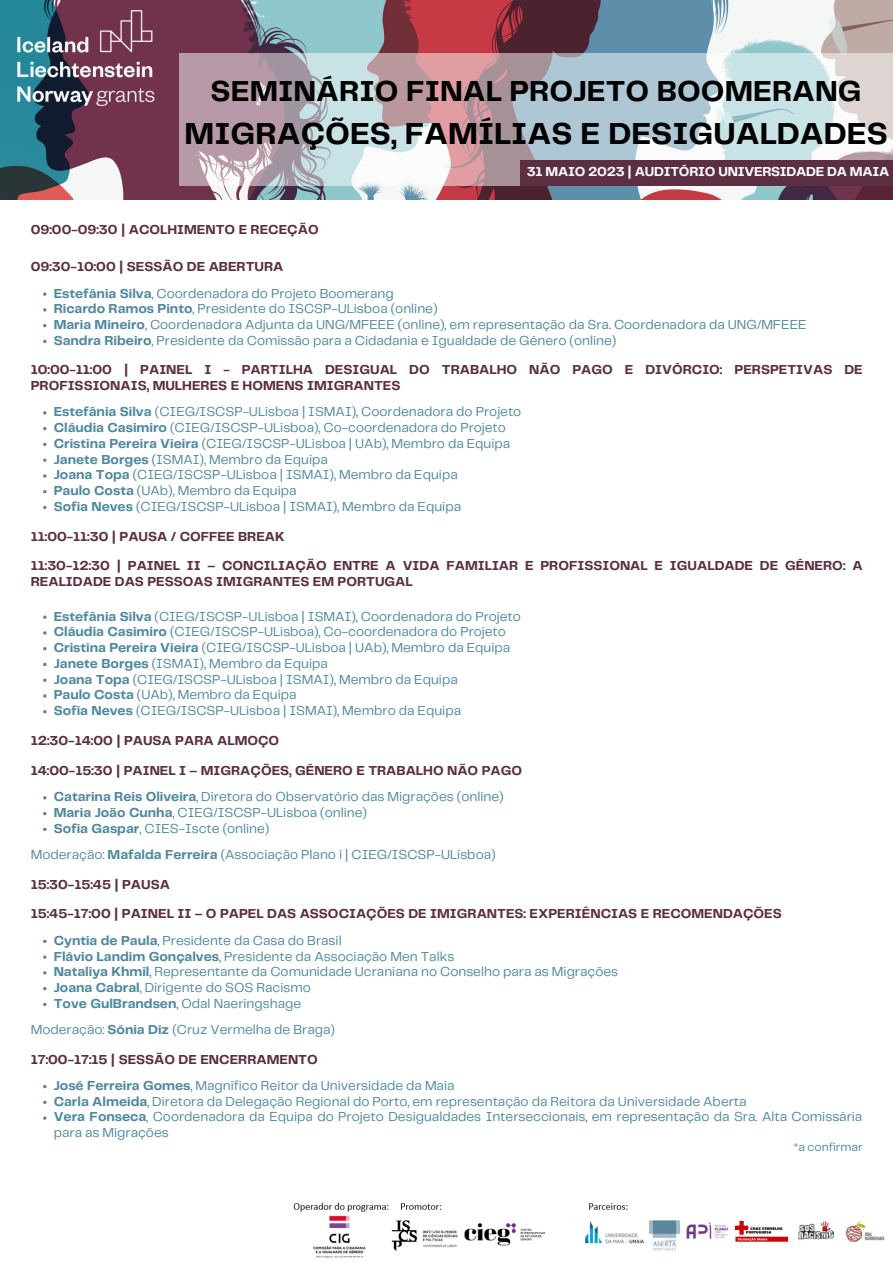
<style>
.page{position:relative;width:893px;height:1263px;background:#fff}
.page>*{position:absolute;margin:0;border:0;box-sizing:border-box;transform-origin:0 0}
.t1{font:700 31.5px "Telegraf";color:#000}
.t2{font:700 30px "Telegraf";color:#000}
.t3{font:13.5px/15.8px "Telegraf";color:#4d89a0}
.t4{font:700 13.5px/15.8px "Telegraf";color:#5c2e41}
.t5{font:700 13.5px "Telegraf";letter-spacing:-.02em;color:#fff}
.t6{font:12px "Telegraf";color:#4d89a0}
.s1{font-weight:700}
</style>
<div class="page">
<img style="left:0;top:0;width:893px;height:200px">
<svg style="left:179px;top:53px;width:714px;height:133px;background:#c2c0c8"></svg>
<img style="left:293px;top:1202px;width:592px;height:56px">
<svg style="left:43px;top:292px;width:4px;height:4px"></svg>
<svg style="left:43px;top:308px;width:4px;height:4px"></svg>
<svg style="left:43px;top:324px;width:4px;height:3px"></svg>
<svg style="left:43px;top:340px;width:4px;height:3px"></svg>
<svg style="left:43px;top:411px;width:4px;height:4px"></svg>
<svg style="left:43px;top:427px;width:4px;height:3px"></svg>
<svg style="left:43px;top:443px;width:4px;height:3px"></svg>
<svg style="left:43px;top:458px;width:4px;height:4px"></svg>
<svg style="left:43px;top:474px;width:4px;height:4px"></svg>
<svg style="left:43px;top:490px;width:4px;height:3px"></svg>
<svg style="left:43px;top:506px;width:4px;height:3px"></svg>
<svg style="left:43px;top:615px;width:4px;height:4px"></svg>
<svg style="left:43px;top:631px;width:4px;height:4px"></svg>
<svg style="left:43px;top:647px;width:4px;height:3px"></svg>
<svg style="left:43px;top:663px;width:4px;height:3px"></svg>
<svg style="left:43px;top:678px;width:4px;height:4px"></svg>
<svg style="left:43px;top:694px;width:4px;height:4px"></svg>
<svg style="left:43px;top:710px;width:4px;height:3px"></svg>
<svg style="left:43px;top:796px;width:4px;height:3px"></svg>
<svg style="left:43px;top:812px;width:4px;height:3px"></svg>
<svg style="left:43px;top:828px;width:4px;height:3px"></svg>
<svg style="left:43px;top:940px;width:4px;height:3px"></svg>
<svg style="left:43px;top:955px;width:4px;height:4px"></svg>
<svg style="left:43px;top:987px;width:4px;height:3px"></svg>
<svg style="left:43px;top:1003px;width:4px;height:3px"></svg>
<svg style="left:43px;top:1085px;width:4px;height:3px"></svg>
<svg style="left:43px;top:1100px;width:4px;height:4px"></svg>
<svg style="left:43px;top:1116px;width:4px;height:4px"></svg>
<img style="left:16px;top:10px;width:138px;height:97px">
<div style="left:520px;top:160px;width:373px;height:25px;background:#5c2e41"></div>
<p class="t2" style="left:211px;top:79px;width:652px">SEMINÁRIO FINAL PROJETO BOOMERANG</p>
<p class="t1" style="left:184px;top:120px;width:704px">MIGRAÇÕES, FAMÍLIAS E DESIGUALDADES</p>
<p class="t5" style="left:527px;top:166px;width:364px">31 MAIO 2023 | AUDITÓRIO UNIVERSIDADE DA MAIA</p>
<p class="t4" style="left:31px;top:223px;width:289px">09:00-09:30 | ACOLHIMENTO E RECEÇÃO</p>
<p class="t4" style="left:31px;top:259px;width:254px">09:30-10:00 | SESSÃO DE ABERTURA</p>
<p class="t3" style="left:54px;top:286px;width:341px"><span class="s1">Estefânia Silva</span>, Coordenadora do Projeto Boomerang</p>
<p class="t3" style="left:54px;top:302px;width:385px"><span class="s1">Ricardo Ramos Pinto</span>, Presidente do ISCSP-ULisboa (online)</p>
<p class="t3" style="left:54px;top:317px;width:754px"><span class="s1">Maria Mineiro</span>, Coordenadora Adjunta da UNG/MFEEE (online), em representação da Sra. Coordenadora da UNG/MFEEE</p>
<p class="t3" style="left:54px;top:333px;width:564px"><span class="s1">Sandra Ribeiro</span>, Presidente da Comissão para a Cidadania e Igualdade de Género (online)</p>
<p class="t4" style="left:31px;top:362px;width:833px">10:00-11:00 | PAINEL I - PARTILHA DESIGUAL DO TRABALHO NÃO PAGO E DIVÓRCIO: PERSPETIVAS DE<br>PROFISSIONAIS, MULHERES E HOMENS IMIGRANTES</p>
<p class="t3" style="left:54px;top:405px;width:469px"><span class="s1">Estefânia Silva</span> (CIEG/ISCSP-ULisboa | ISMAI), Coordenadora do Projeto</p>
<p class="t3" style="left:54px;top:420px;width:454px"><span class="s1">Cláudia Casimiro</span> (CIEG/ISCSP-ULisboa), Co-coordenadora do Projeto</p>
<p class="t3" style="left:54px;top:436px;width:458px"><span class="s1">Cristina Pereira Vieira</span> (CIEG/ISCSP-ULisboa | UAb), Membro da Equipa</p>
<p class="t3" style="left:54px;top:452px;width:276px"><span class="s1">Janete Borges</span> (ISMAI), Membro da Equipa</p>
<p class="t3" style="left:54px;top:468px;width:405px"><span class="s1">Joana Topa</span> (CIEG/ISCSP-ULisboa | ISMAI), Membro da Equipa</p>
<p class="t3" style="left:54px;top:483px;width:244px"><span class="s1">Paulo Costa</span> (UAb), Membro da Equipa</p>
<p class="t3" style="left:54px;top:499px;width:409px"><span class="s1">Sofia Neves</span> (CIEG/ISCSP-ULisboa | ISMAI), Membro da Equipa</p>
<p class="t4" style="left:31px;top:529px;width:255px">11:00-11:30 | PAUSA / COFFEE BREAK</p>
<p class="t4" style="left:31px;top:558px;width:833px">11:30-12:30 | PAINEL II – CONCILIAÇÃO ENTRE A VIDA FAMILIAR E PROFISSIONAL E IGUALDADE DE GÉNERO: A<br>REALIDADE DAS PESSOAS IMIGRANTES EM PORTUGAL</p>
<p class="t3" style="left:54px;top:609px;width:469px"><span class="s1">Estefânia Silva</span> (CIEG/ISCSP-ULisboa | ISMAI), Coordenadora do Projeto</p>
<p class="t3" style="left:54px;top:625px;width:454px"><span class="s1">Cláudia Casimiro</span> (CIEG/ISCSP-ULisboa), Co-coordenadora do Projeto</p>
<p class="t3" style="left:54px;top:640px;width:458px"><span class="s1">Cristina Pereira Vieira</span> (CIEG/ISCSP-ULisboa | UAb), Membro da Equipa</p>
<p class="t3" style="left:54px;top:656px;width:276px"><span class="s1">Janete Borges</span> (ISMAI), Membro da Equipa</p>
<p class="t3" style="left:54px;top:672px;width:405px"><span class="s1">Joana Topa</span> (CIEG/ISCSP-ULisboa | ISMAI), Membro da Equipa</p>
<p class="t3" style="left:54px;top:688px;width:244px"><span class="s1">Paulo Costa</span> (UAb), Membro da Equipa</p>
<p class="t3" style="left:54px;top:703px;width:409px"><span class="s1">Sofia Neves</span> (CIEG/ISCSP-ULisboa | ISMAI), Membro da Equipa</p>
<p class="t4" style="left:31px;top:733px;width:250px">12:30-14:00 | PAUSA PARA ALMOÇO</p>
<p class="t4" style="left:31px;top:763px;width:493px">14:00-15:30 | PAINEL I – MIGRAÇÕES, GÉNERO E TRABALHO NÃO PAGO</p>
<p class="t3" style="left:54px;top:789px;width:451px"><span class="s1">Catarina Reis Oliveira</span>, Diretora do Observatório das Migrações (online)</p>
<p class="t3" style="left:54px;top:805px;width:315px"><span class="s1">Maria João Cunha</span>, CIEG/ISCSP-ULisboa (online)</p>
<p class="t3" style="left:54px;top:821px;width:217px"><span class="s1">Sofia Gaspar</span>, CIES-Iscte (online)</p>
<p class="t3" style="left:31px;top:847px;width:466px">Moderação: <span class="s1">Mafalda Ferreira</span> (Associação Plano i | CIEG/ISCSP-ULisboa)</p>
<p class="t4" style="left:31px;top:877px;width:141px">15:30-15:45 | PAUSA</p>
<p class="t4" style="left:31px;top:907px;width:752px">15:45-17:00 | PAINEL II – O PAPEL DAS ASSOCIAÇÕES DE IMIGRANTES: EXPERIÊNCIAS E RECOMENDAÇÕES</p>
<p class="t3" style="left:54px;top:933px;width:289px"><span class="s1">Cyntia de Paula</span>, Presidente da Casa do Brasil</p>
<p class="t3" style="left:54px;top:949px;width:402px"><span class="s1">Flávio Landim Gonçalves</span>, Presidente da Associação Men Talks</p>
<p class="t3" style="left:54px;top:964px;width:566px"><span class="s1">Nataliya Khmil</span>, Representante da Comunidade Ucraniana no Conselho para as Migrações</p>
<p class="t3" style="left:54px;top:980px;width:259px"><span class="s1">Joana Cabral</span>, Dirigente do SOS Racismo</p>
<p class="t3" style="left:54px;top:996px;width:249px"><span class="s1">Tove GulBrandsen</span>, Odal Naeringshage</p>
<p class="t3" style="left:31px;top:1022px;width:306px">Moderação: <span class="s1">Sónia Diz</span> (Cruz Vermelha de Braga)</p>
<p class="t4" style="left:31px;top:1052px;width:288px">17:00-17:15 | SESSÃO DE ENCERRAMENTO</p>
<p class="t3" style="left:54px;top:1078px;width:402px"><span class="s1">José Ferreira Gomes</span>, Magnífico Reitor da Universidade da Maia</p>
<p class="t3" style="left:54px;top:1094px;width:694px"><span class="s1">Carla Almeida</span>, Diretora da Delegação Regional do Porto, em representação da Reitora da Universidade Aberta</p>
<p class="t3" style="left:54px;top:1110px;width:810px"><span class="s1">Vera Fonseca</span>, Coordenadora da Equipa do Projeto Desigualdades Interseccionais, em representação da Sra. Alta Comissária para as Migrações</p>
<p class="t6" style="left:794px;top:1142px;width:70px">*a confirmar</p>
</div>
